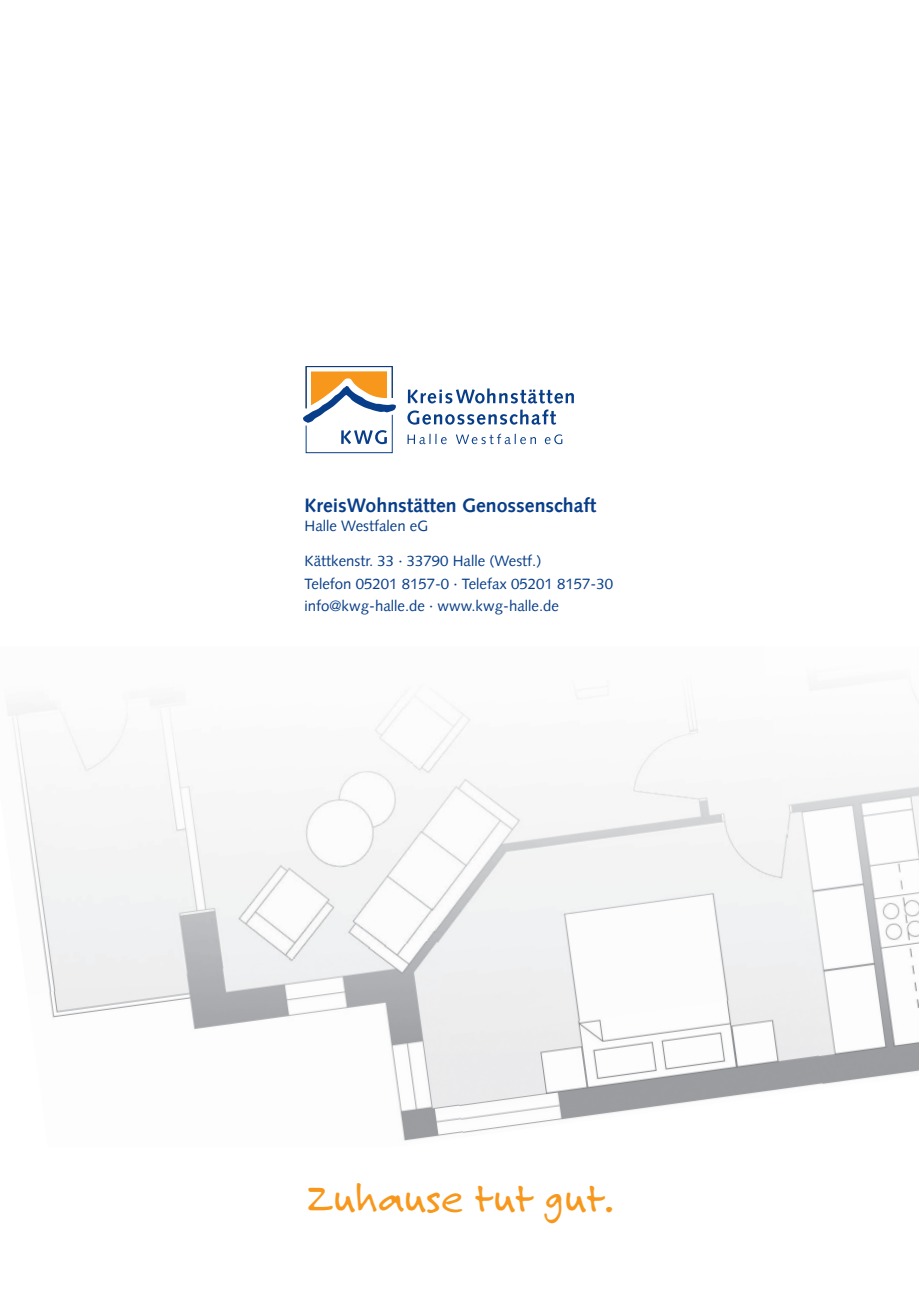
<style>
.page{position:relative;width:919px;height:1289px;background:#fff}
.page>*{position:absolute;margin:0;border:0;box-sizing:border-box;transform-origin:0 0}
.t1{font:43.65px "Felt Tip Roman";color:#f7981d}
.t2{font:700 19.5px "Syntax LT Std";color:#083e89}
.t3{font:15px/22.5px "Syntax LT Std";color:#083e89}
</style>
<div class="page">
<img style="left:8px;top:702px;width:389px;height:237px">
<img style="left:397px;top:697px;width:365px;height:292px">
<img style="left:762px;top:689px;width:156px;height:396px">
<img style="left:42px;top:939px;width:422px;height:202px">
<img style="left:450px;top:989px;width:373px;height:148px">
<svg style="left:407px;top:434px;width:39px;height:10px"></svg>
<svg style="left:456px;top:433px;width:80px;height:11px"></svg>
<svg style="left:544px;top:434px;width:18px;height:10px"></svg>
<svg style="left:407px;top:409px;width:149px;height:15px"></svg>
<svg style="left:408px;top:388px;width:166px;height:15px"></svg>
<svg style="left:303px;top:366px;width:93px;height:87px"></svg>
<h2 class="t2" style="left:304px;top:493px;width:293px">KreisWohnstätten Genossenschaft</h2>
<p class="t3" style="left:304px;top:514px;width:125px">Halle Westfalen eG</p>
<p class="t3" style="left:304px;top:550px;width:310px">Kättkenstr. 33 · 33790 Halle (Westf.)<br>Telefon 05201 8157-0 · Telefax 05201 8157-30 info@kwg-halle.de · www.kwg-halle.de</p>
<h1 class="t1" style="left:307px;top:1170px;width:308px">Zuhause tut gut.</h1>
</div>
